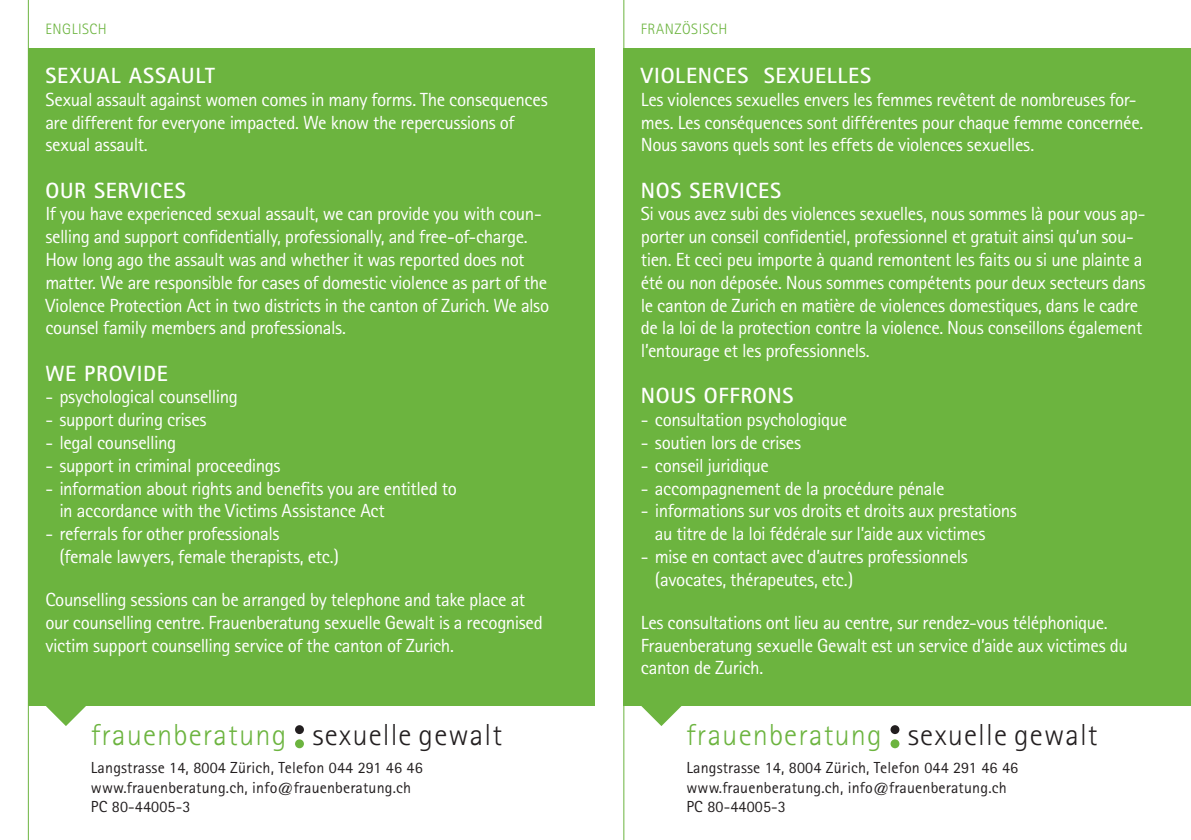
<style>
.page{position:relative;width:1191px;height:840px;background:#fff}
.page>*{position:absolute;margin:0;border:0;box-sizing:border-box;transform-origin:0 0}
.t1{font:300 30.4px "Rotis Sans Serif";letter-spacing:.035em;color:#6cb43f}
.t2{font:700 22px "Rotis Sans Serif";letter-spacing:.035em;color:#fff}
.t3{font:19px/22.8px "Rotis Sans Serif";letter-spacing:-.025em;color:#fff}
.t4{font:16px/19.2px "Rotis Sans Serif";letter-spacing:.01em;color:#231f20}
.t5{font:300 15px "Rotis Sans Serif";letter-spacing:.035em;color:#6cb43f}
.s1{color:#231f20}
</style>
<div class="page">
<div style="left:28px;top:48px;width:567px;height:657px;background:#6cb43f"></div>
<svg style="left:295px;top:724px;width:9px;height:9px"></svg>
<div style="left:295px;top:739px;width:9px;height:8px;background:#6cb43f;border-radius:50%"></div>
<svg style="left:44px;top:705px;width:44px;height:20px"></svg>
<hr style="left:28px;top:0;width:1px;height:839px;background:#6cb43f">
<div style="left:624px;top:48px;width:567px;height:657px;background:#6cb43f"></div>
<hr style="left:623px;top:0;width:1px;height:839px;background:#6cb43f">
<svg style="left:890px;top:724px;width:9px;height:9px"></svg>
<div style="left:890px;top:739px;width:9px;height:8px;background:#6cb43f;border-radius:50%"></div>
<svg style="left:639px;top:705px;width:44px;height:20px"></svg>
<p class="t5" style="left:45px;top:20px;width:63px">englisch</p>
<p class="t5" style="left:641px;top:20px;width:88px">Französisch</p>
<p class="t2" style="left:45px;top:62px;width:13px">SEXUALA</p>
<p class="t2" style="left:143px;top:62px;width:73px">SSAULT</p>
<p class="t3" style="left:45px;top:88px;width:504px">Sexual assault against women comes in many forms. The consequences are different for everyone impacted. We know the repercussions of sexual assault.</p>
<p class="t2" style="left:45px;top:176px;width:13px">OURS</p>
<p class="t2" style="left:106px;top:176px;width:81px">ERVICES</p>
<p class="t3" style="left:45px;top:202px;width:505px">If you have experienced sexual assault, we can provide you with coun&shy;selling and support confidentially, professionally, and free-of-charge.<br>How long ago the assault was and whether it was reported does not matter. We are responsible for cases of domestic violence as part of the Violence Protection Act in two districts in the canton of Zurich. We also counsel family members and professionals.</p>
<p class="t2" style="left:45px;top:359px;width:12px">WE</p>
<p class="t2" style="left:84px;top:359px;width:85px">PROVIDE</p>
<p class="t3" style="left:45px;top:385px;width:194px">- psychological counselling</p>
<p class="t3" style="left:45px;top:408px;width:163px">- support during crises</p>
<p class="t3" style="left:45px;top:431px;width:132px">- legal counselling</p>
<p class="t3" style="left:45px;top:453px;width:237px">- support in criminal proceedings</p>
<p class="t3" style="left:59px;top:476px;width:399px;text-indent:-14px">- information about rights and benefits you are entitled to in accordance with the Victims Assistance Act</p>
<p class="t3" style="left:59px;top:522px;width:281px;text-indent:-14px">- referrals for other professionals<br>(female lawyers, female therapists, etc.)</p>
<p class="t3" style="left:45px;top:587px;width:499px">Counselling sessions can be arranged by telephone and take place at our counselling centre. Frauenberatung sexuelle Gewalt is a recognised victim support counselling service of the canton of Zurich.</p>
<p class="t2" style="left:641px;top:62px;width:26px">VIOLENCE</p>
<p class="t2" style="left:737px;top:62px;width:24px">S SEXUELLE</p>
<p class="t2" style="left:860px;top:62px;width:12px">S</p>
<p class="t3" style="left:641px;top:88px;width:504px">Les violences sexuelles envers les femmes revêtent de nombreuses for&shy;mes. Les conséquences sont différentes pour chaque femme concernée.<br>Nous savons quels sont les effets de violences sexuelles.</p>
<p class="t2" style="left:641px;top:176px;width:11px">NOS</p>
<p class="t2" style="left:689px;top:176px;width:93px">SERVICES</p>
<p class="t3" style="left:641px;top:202px;width:506px">Si vous avez subi des violences sexuelles, nous sommes là pour vous ap&shy;porter un conseil confidentiel, professionnel et gratuit ainsi qu’un sou&shy;tien. Et ceci peu importe à quand remontent les faits ou si une plainte a été ou non déposée. Nous sommes compétents pour deux secteurs dans le canton de Zurich en matière de violences domestiques, dans le cadre de la loi de la protection contre la violence. Nous conseillons également l’entourage et les professionnels.</p>
<p class="t2" style="left:641px;top:382px;width:14px">NOUSOFFRONS</p>
<p class="t3" style="left:641px;top:408px;width:208px">- consultation psychologique</p>
<p class="t3" style="left:641px;top:431px;width:162px">- soutien lors de crises</p>
<p class="t3" style="left:641px;top:453px;width:130px">- conseil juridique</p>
<p class="t3" style="left:641px;top:476px;width:305px">- accompagnement de la procédure pénale</p>
<p class="t3" style="left:655px;top:499px;width:363px;text-indent:-14px">- informations sur vos droits et droits aux prestations au titre de la loi fédérale sur l’aide aux victimes</p>
<p class="t3" style="left:655px;top:545px;width:314px;text-indent:-14px">- mise en contact avec d’autres professionnels (avocates, thérapeutes, etc.)</p>
<p class="t3" style="left:641px;top:610px;width:488px">Les consultations ont lieu au centre, sur rendez-vous téléphonique.<br>Frauenberatung sexuelle Gewalt est un service d’aide aux victimes du canton de Zurich.</p>
<h1 class="t1" style="left:91px;top:717px;width:413px">frauenberatung <span class="s1">sexuelle gewalt</span></h1>
<h1 class="t1" style="left:686px;top:717px;width:413px">frauenberatung <span class="s1">sexuelle gewalt</span></h1>
<p class="t4" style="left:91px;top:757px;width:333px">Langstrasse 14, 8004 Zürich, Telefon 044 291 46 46 www.frauenberatung.ch, info@frauenberatung.ch<br>PC 80-44005-3</p>
<p class="t4" style="left:686px;top:757px;width:333px">Langstrasse 14, 8004 Zürich, Telefon 044 291 46 46 www.frauenberatung.ch, info@frauenberatung.ch<br>PC 80-44005-3</p>
</div>
